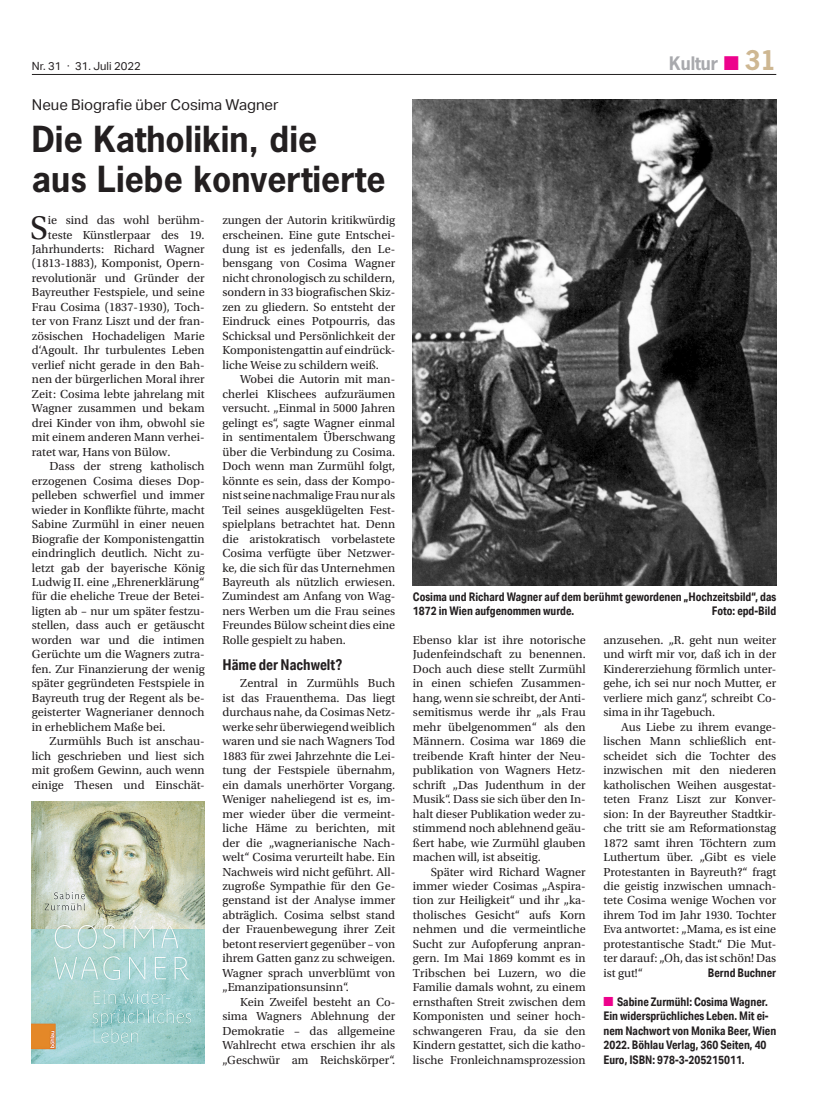
<style>
.page{position:relative;width:833px;height:1117px;background:#fff}
.page>*{position:absolute;margin:0;border:0;box-sizing:border-box;transform-origin:0 0}
.t1{font:34.38px "Utopia Std";color:#231f20}
.t2{font:700 33.75px/40px "News Gothic Std";color:#231f20}
.t3{font:700 17.5px "News Gothic Std";color:#a8a9ad}
.t4{font:15px "Aktiv Grotesk";color:#231f20}
.t5{font:700 15px "Aktiv Grotesk Cd";color:#231f20}
.t6{font:12.25px/14.5px "Utopia Std";color:#231f20;text-align:justify}
.t7{font:700 11.88px/14.5px "Aktiv Grotesk Cd";color:#231f20}
.t8{font:11.25px "Aktiv Grotesk";color:#231f20}
.s1{color:#ed028c}
.s2{font-size:25.5px;color:#ceb792}
</style>
<div class="page">
<hr style="left:32px;top:74px;width:744px;height:1px;background:#231f20">
<img style="left:413px;top:99px;width:363px;height:486px">
<img style="left:32px;top:801px;width:173px;height:262px">
<p class="t8" style="left:32px;top:59px;width:110px">Nr. 31 · 31. Juli 2022</p>
<h3 class="t3" style="left:669px;top:51px;width:109px">Kultur <span class="s1">■</span> <span class="s2">31</span></h3>
<p class="t4" style="left:32px;top:96px;width:248px">Neue Biografie über Cosima Wagner</p>
<h2 class="t2" style="left:32px;top:118px;width:355px">Die Katholikin, die<br>aus Liebe konvertierte</h2>
<h1 class="t1" style="left:30px;top:209px;width:19px">S</h1>
<p class="t6" style="left:48px;top:213px;width:158px">ie sind das wohl berühm-</p>
<p class="t6" style="left:48px;top:227px;width:158px">teste Künstlerpaar des 19.</p>
<p class="t6" style="left:32px;top:242px;width:174px">Jahrhunderts: Richard Wagner</p>
<p class="t6" style="left:32px;top:256px;width:174px">(1813-1883), Komponist, Opern-</p>
<p class="t6" style="left:32px;top:271px;width:174px">revolutionär und Gründer der</p>
<p class="t6" style="left:32px;top:285px;width:174px">Bayreuther Festspiele, und seine</p>
<p class="t6" style="left:32px;top:300px;width:174px">Frau Cosima (1837-1930), Toch-</p>
<p class="t6" style="left:32px;top:314px;width:174px">ter von Franz Liszt und der fran-</p>
<p class="t6" style="left:32px;top:329px;width:174px">zösischen Hochadeligen Marie</p>
<p class="t6" style="left:32px;top:343px;width:174px">d‘Agoult. Ihr turbulentes Leben</p>
<p class="t6" style="left:32px;top:358px;width:174px">verlief nicht gerade in den Bah-</p>
<p class="t6" style="left:32px;top:372px;width:174px">nen der bürgerlichen Moral ihrer</p>
<p class="t6" style="left:32px;top:386px;width:174px">Zeit: Cosima lebte jahrelang mit</p>
<p class="t6" style="left:32px;top:401px;width:174px">Wagner zusammen und bekam</p>
<p class="t6" style="left:32px;top:415px;width:174px">drei Kinder von ihm, obwohl sie</p>
<p class="t6" style="left:32px;top:430px;width:174px">mit einem anderen Mann verhei-</p>
<p class="t6" style="left:32px;top:444px;width:140px">ratet war, Hans von Bülow.</p>
<p class="t6" style="left:50px;top:459px;width:157px">Dass der streng katholisch</p>
<p class="t6" style="left:32px;top:473px;width:174px">erzogenen Cosima dieses Dop-</p>
<p class="t6" style="left:32px;top:488px;width:174px">pelleben schwerfiel und immer</p>
<p class="t6" style="left:32px;top:502px;width:174px">wieder in Konflikte führte, macht</p>
<p class="t6" style="left:32px;top:517px;width:174px">Sabine Zurmühl in einer neuen</p>
<p class="t6" style="left:32px;top:531px;width:174px">Biografie der Komponistengattin</p>
<p class="t6" style="left:32px;top:546px;width:174px">eindringlich deutlich. Nicht zu-</p>
<p class="t6" style="left:32px;top:560px;width:174px">letzt gab der bayerische König</p>
<p class="t6" style="left:32px;top:575px;width:174px">Ludwig II. eine „Ehrenerklärung“</p>
<p class="t6" style="left:32px;top:589px;width:174px">für die eheliche Treue der Betei-</p>
<p class="t6" style="left:32px;top:603px;width:174px">ligten ab – nur um später festzu-</p>
<p class="t6" style="left:32px;top:618px;width:174px">stellen, dass auch er getäuscht</p>
<p class="t6" style="left:32px;top:632px;width:174px">worden war und die intimen</p>
<p class="t6" style="left:32px;top:647px;width:174px">Gerüchte um die Wagners zutra-</p>
<p class="t6" style="left:32px;top:661px;width:174px">fen. Zur Finanzierung der wenig</p>
<p class="t6" style="left:32px;top:676px;width:174px">später gegründeten Festspiele in</p>
<p class="t6" style="left:32px;top:690px;width:174px">Bayreuth trug der Regent als be-</p>
<p class="t6" style="left:32px;top:705px;width:174px">geisterter Wagnerianer dennoch</p>
<p class="t6" style="left:32px;top:719px;width:135px">in erheblichem Maße bei.</p>
<p class="t6" style="left:50px;top:734px;width:157px">Zurmühls Buch ist anschau-</p>
<p class="t6" style="left:32px;top:748px;width:174px">lich geschrieben und liest sich</p>
<p class="t6" style="left:32px;top:763px;width:174px">mit großem Gewinn, auch wenn</p>
<p class="t6" style="left:32px;top:777px;width:174px">einige Thesen und Einschät-</p>
<p class="t6" style="left:222px;top:213px;width:174px">zungen der Autorin kritikwürdig erscheinen. Eine gute Entschei&shy;dung ist es jedenfalls, den Le&shy;bensgang von Cosima Wagner nicht chronologisch zu schildern, sondern in 33 biografischen Skiz&shy;zen zu gliedern. So entsteht der Eindruck eines Potpourris, das Schicksal und Persönlichkeit der Komponistengattin auf eindrück&shy;liche Weise zu schildern weiß.</p>
<p class="t6" style="left:222px;top:372px;width:174px;text-indent:18px">Wobei die Autorin mit man&shy;cherlei Klischees aufzuräumen versucht. „Einmal in 5000 Jahren gelingt es“, sagte Wagner einmal in sentimentalem Überschwang über die Verbindung zu Cosima.<br>Doch wenn man Zurmühl folgt, könnte es sein, dass der Kompo&shy;nist seine nachmalige Frau nur als Teil seines ausgeklügelten Fest&shy;spielplans betrachtet hat. Denn die aristokratisch vorbelastete Cosima verfügte über Netzwer&shy;ke, die sich für das Unternehmen Bayreuth als nützlich erwiesen.<br>Zumindest am Anfang von Wag&shy;ners Werben um die Frau seines Freundes Bülow scheint dies eine Rolle gespielt zu haben.</p>
<p class="t5" style="left:222px;top:655px;width:121px">Häme der Nachwelt?</p>
<p class="t6" style="left:222px;top:676px;width:174px;text-indent:18px">Zentral in Zurmühls Buch ist das Frauenthema. Das liegt durchaus nahe, da Cosimas Netz&shy;werke sehr überwiegend weiblich waren und sie nach Wagners Tod 1883 für zwei Jahrzehnte die Lei&shy;tung der Festspiele übernahm, ein damals unerhörter Vorgang.<br>Weniger naheliegend ist es, im&shy;mer wieder über die vermeint&shy;liche Häme zu berichten, mit der die „wagnerianische Nach&shy;welt“ Cosima verurteilt habe. Ein Nachweis wird nicht geführt. All&shy;zugroße Sympathie für den Ge&shy;genstand ist der Analyse immer abträglich. Cosima selbst stand der Frauenbewegung ihrer Zeit betont reserviert gegenüber – von ihrem Gatten ganz zu schweigen.<br>Wagner sprach unverblümt von „Emanzipationsunsinn“.</p>
<p class="t6" style="left:222px;top:994px;width:174px;text-indent:18px">Kein Zweifel besteht an Co&shy;sima Wagners Ablehnung der Demokratie – das allgemeine Wahlrecht etwa erschien ihr als „Geschwür am Reichskörper“.</p>
<p class="t7" style="left:413px;top:589px;width:365px">Cosima und Richard Wagner auf dem berühmt gewordenen „Hochzeitsbild“, das<br>1872 in Wien aufgenommen wurde.</p>
<p class="t7" style="left:712px;top:603px;width:66px">Foto: epd-Bild</p>
<p class="t6" style="left:413px;top:632px;width:174px">Ebenso klar ist ihre notorische Judenfeindschaft zu benennen.<br>Doch auch diese stellt Zurmühl in einen schiefen Zusammen&shy;hang, wenn sie schreibt, der Anti&shy;semitismus werde ihr „als Frau mehr übelgenommen“ als den Männern. Cosima war 1869 die treibende Kraft hinter der Neu&shy;publikation von Wagners Hetz&shy;schrift „Das Judenthum in der Musik“. Dass sie sich über den In&shy;halt dieser Publikation weder zu&shy;stimmend noch ablehnend geäu&shy;ßert habe, wie Zurmühl glauben machen will, ist abseitig.</p>
<p class="t6" style="left:413px;top:864px;width:174px;text-indent:18px">Später wird Richard Wagner immer wieder Cosimas „Aspira&shy;tion zur Heiligkeit“ und ihr „ka&shy;tholisches Gesicht“ aufs Korn nehmen und die vermeintliche Sucht zur Aufopferung anpran&shy;gern. Im Mai 1869 kommt es in Tribschen bei Luzern, wo die Familie damals wohnt, zu einem ernsthaften Streit zwischen dem Komponisten und seiner hoch&shy;schwangeren Frau, da sie den Kindern gestattet, sich die katho&shy;lische Fronleichnamsprozession</p>
<p class="t6" style="left:603px;top:632px;width:174px">anzusehen. „R. geht nun weiter und wirft mir vor, daß ich in der Kindererziehung förmlich unter&shy;gehe, ich sei nur noch Mutter, er verliere mich ganz“, schreibt Co&shy;sima in ihr Tagebuch.</p>
<p class="t6" style="left:603px;top:719px;width:174px;text-indent:18px">Aus Liebe zu ihrem evange&shy;lischen Mann schließlich ent&shy;scheidet sich die Tochter des inzwischen mit den niederen katholischen Weihen ausgestat&shy;teten Franz Liszt zur Konver&shy;sion: In der Bayreuther Stadtkir&shy;che tritt sie am Reformationstag 1872 samt ihren Töchtern zum Luthertum über. „Gibt es viele Protestanten in Bayreuth?“ fragt die geistig inzwischen umnach&shy;tete Cosima wenige Wochen vor ihrem Tod im Jahr 1930. Tochter Eva antwortet: „Mama, es ist eine protestantische Stadt.“ Die Mut&shy;ter darauf: „Oh, das ist schön! Das ist gut!“</p>
<p class="t7" style="left:708px;top:964px;width:70px">Bernd Buchner</p>
<p class="t7" style="left:603px;top:993px;width:174px"><span class="s1">■</span> Sabine Zurmühl: Cosima Wagner.<br>Ein widersprüchliches Leben. Mit ei&shy;nem Nachwort von Monika Beer, Wien 2022. Böhlau Verlag, 360 Seiten, 40<br>Euro, ISBN: 978-3-205215011.</p>
</div>
